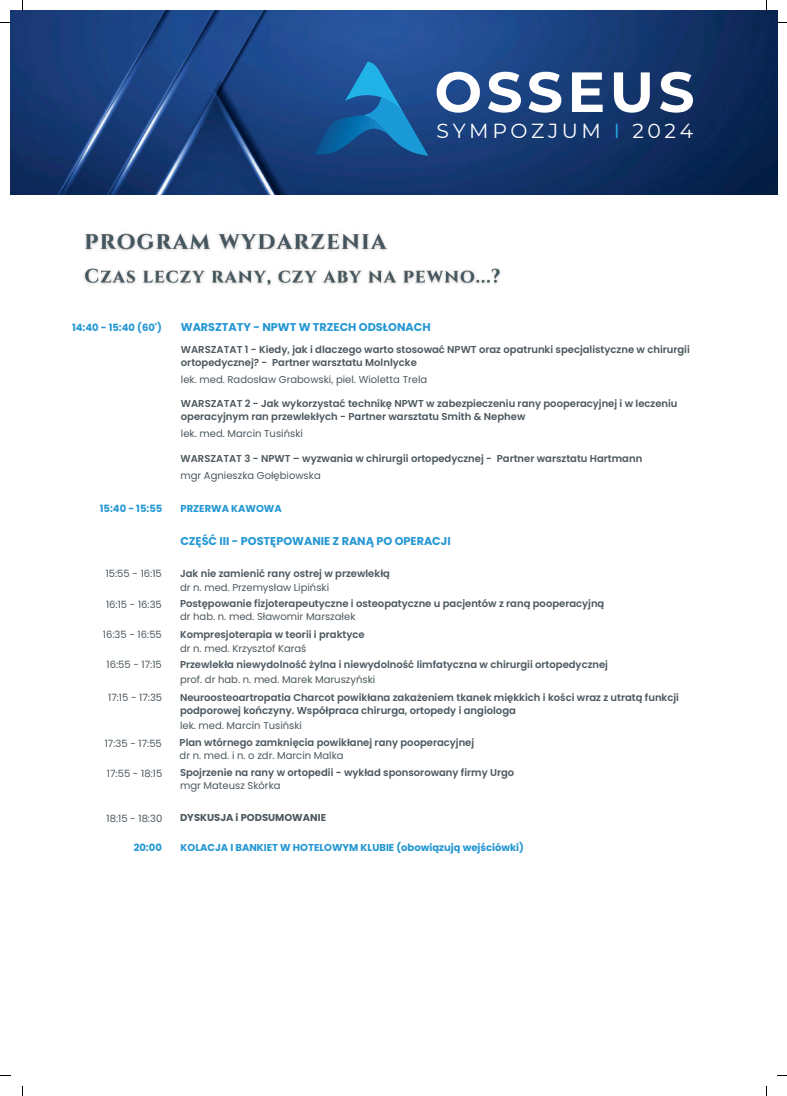
<style>
.page{position:relative;width:787px;height:1096px;background:#fff}
.page>*{position:absolute;margin:0;border:0;box-sizing:border-box;transform-origin:0 0}
.t1{font:700 56.5px "Montserrat";letter-spacing:.075em;color:#fff}
.t2{font:20.38px "Montserrat";letter-spacing:.18em;color:#fff}
.t3{font:700 11.25px "Poppins";color:#2397d4}
.t4{font:600 10px/13.4px "Poppins";color:#4c585f}
.t5{font:10px "Poppins";color:#4c585f}
.t6{font:700 10px "Poppins";color:#2397d4}
.t7{font:700 10px "Poppins";color:#4c585f}
.s1{color:#26ace2}
</style>
<div class="page">
<img style="left:10px;top:10px;width:767px;height:184px">
<img style="left:314px;top:114px;width:31px;height:42px">
<svg style="left:345px;top:62px;width:83px;height:94px;background:#1b67a6"></svg>
<img style="left:84px;top:232px;width:417px;height:54px">
<h1 class="t1" style="left:434px;top:51px;width:262px">OSSEUS</h1>
<h2 class="t2" style="left:437px;top:116px;width:258px">SYMPOZJUM <span class="s1">I</span> 2024</h2>
<p class="t6" style="left:72px;top:322px;width:91px">14:40 - 15:40 (60')</p>
<p class="t3" style="left:181px;top:320px;width:251px">WARSZTATY - NPWT W TRZECH ODSŁONACH</p>
<p class="t4" style="left:181px;top:343px;width:510px">WARSZATAT 1 - Kiedy, jak i dlaczego warto stosować NPWT oraz opatrunki specjalistyczne w chirurgii ortopedycznej? - Partner warsztatu Molnlycke</p>
<p class="t5" style="left:181px;top:373px;width:248px">lek. med. Radosław Grabowski, piel. Wioletta Trela</p>
<p class="t4" style="left:181px;top:397px;width:498px">WARSZATAT 2 - Jak wykorzystać technikę NPWT w zabezpieczeniu rany pooperacyjnej i w leczeniu operacyjnym ran przewlekłych - Partner warsztatu Smith &amp; Nephew</p>
<p class="t5" style="left:181px;top:428px;width:124px">lek. med. Marcin Tusiński</p>
<p class="t4" style="left:181px;top:451px;width:463px">WARSZATAT 3 - NPWT – wyzwania w chirurgii ortopedycznej - Partner warsztatu Hartmann</p>
<p class="t5" style="left:181px;top:469px;width:142px">mgr Agnieszka Gołębiowska</p>
<p class="t6" style="left:181px;top:502px;width:103px">PRZERWA KAWOWA</p>
<p class="t6" style="left:100px;top:502px;width:64px">15:40 - 15:55</p>
<p class="t3" style="left:180px;top:535px;width:272px">CZĘŚĆ III - POSTĘPOWANIE Z RANĄ PO OPERACJI</p>
<p class="t5" style="left:106px;top:567px;width:58px">15:55 - 16:15</p>
<p class="t4" style="left:180px;top:567px;width:211px">Jak nie zamienić rany ostrej w przewlekłą</p>
<p class="t5" style="left:180px;top:582px;width:151px">dr n. med. Przemysław Lipiński</p>
<p class="t5" style="left:103px;top:629px;width:60px">16:35 - 16:55</p>
<p class="t4" style="left:180px;top:628px;width:186px">Kompresjoterapia w teorii i praktyce</p>
<p class="t5" style="left:180px;top:642px;width:128px">dr n. med. Krzysztof Karaś</p>
<p class="t5" style="left:107px;top:659px;width:57px">16:55 - 17:15</p>
<p class="t4" style="left:180px;top:658px;width:429px">Przewlekła niewydolność żylna i niewydolność limfatyczna w chirurgii ortopedycznej</p>
<p class="t5" style="left:180px;top:673px;width:197px">prof. dr hab. n. med. Marek Maruszyński</p>
<p class="t5" style="left:106px;top:598px;width:57px">16:15 - 16:35</p>
<p class="t4" style="left:180px;top:597px;width:426px">Postępowanie fizjoterapeutyczne i osteopatyczne u pacjentów z raną pooperacyjną</p>
<p class="t5" style="left:180px;top:610px;width:177px">dr hab. n. med. Sławomir Marszałek</p>
<p class="t5" style="left:108px;top:692px;width:56px">17:15 - 17:35</p>
<p class="t4" style="left:180px;top:690px;width:500px">Neuroosteoartropatia Charcot powikłana zakażeniem tkanek miękkich i kości wraz z utratą funkcji podporowej kończyny. Współpraca chirurga, ortopedy i angiologa</p>
<p class="t5" style="left:180px;top:719px;width:124px">lek. med. Marcin Tusiński</p>
<p class="t5" style="left:105px;top:737px;width:59px">17:35 - 17:55</p>
<p class="t4" style="left:180px;top:735px;width:296px">Plan wtórnego zamknięcia powikłanej rany pooperacyjnej</p>
<p class="t5" style="left:180px;top:749px;width:165px">dr n. med. i n. o zdr. Marcin Malka</p>
<p class="t5" style="left:107px;top:767px;width:57px">17:55 - 18:15</p>
<p class="t4" style="left:180px;top:766px;width:336px">Spojrzenie na rany w ortopedii - wykład sponsorowany firmy Urgo</p>
<p class="t5" style="left:180px;top:780px;width:102px">mgr Mateusz Skórka</p>
<p class="t5" style="left:106px;top:812px;width:57px">18:15 - 18:30</p>
<p class="t7" style="left:180px;top:812px;width:148px">DYSKUSJA i PODSUMOWANIE</p>
<p class="t6" style="left:134px;top:841px;width:30px">20:00</p>
<p class="t6" style="left:181px;top:841px;width:345px">KOLACJA I BANKIET W HOTELOWYM KLUBIE (obowiązują wejściówki)</p>
</div>
